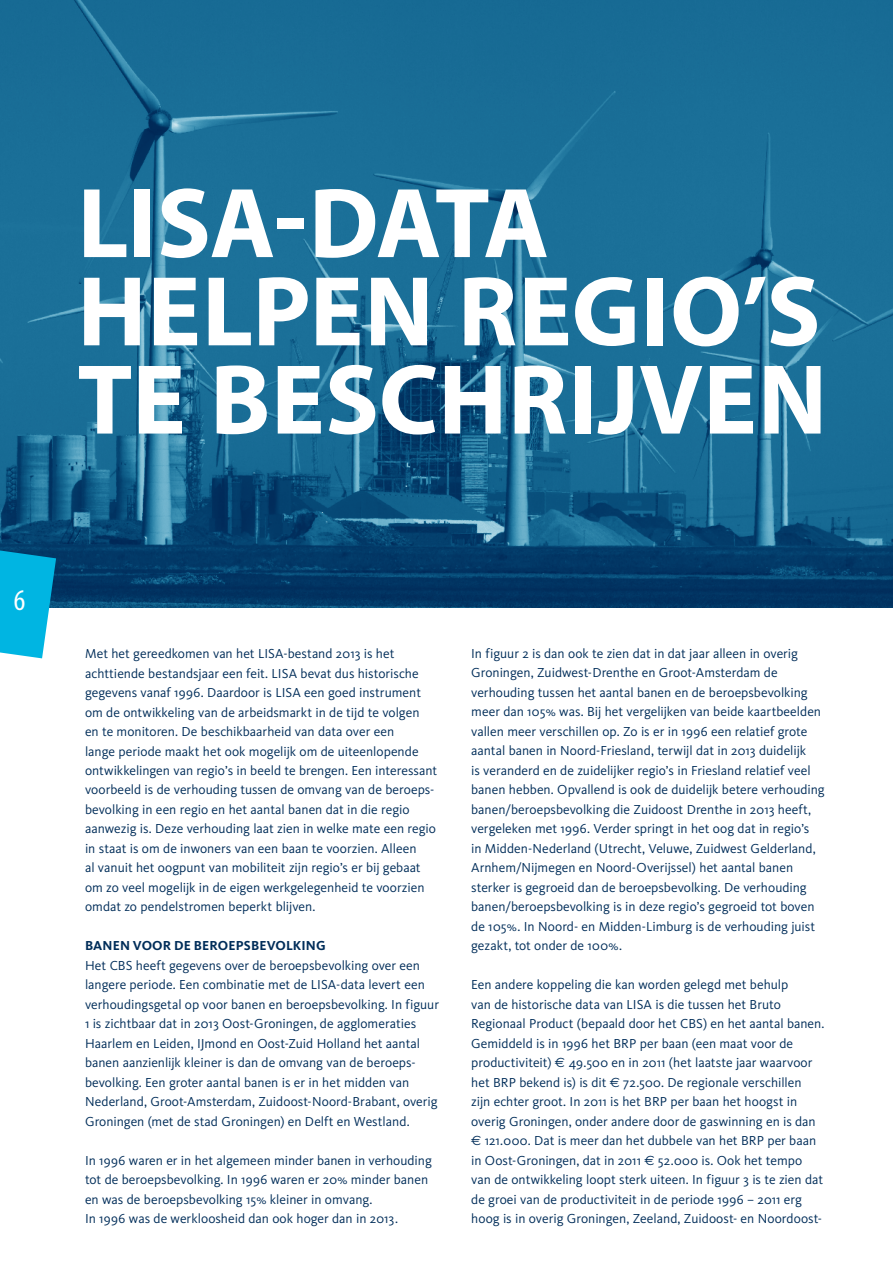
<style>
.page{position:relative;width:893px;height:1263px;background:#fff}
.page>*{position:absolute;margin:0;border:0;box-sizing:border-box;transform-origin:0 0}
.t1{font:700 100.2px/88.2px "Myriad Pro";letter-spacing:.005em;color:#fff}
.t2{font:condensed 30px "Myriad Pro";color:#fff}
.t3{font:13.5px/19.5px "Kievit";color:#002d59}
.t4{font:700 13.5px "Kievit";letter-spacing:.01em;color:#002d59}
.s1{font-family:"Euro Sans"}
</style>
<div class="page">
<img style="left:0;top:0;width:893px;height:608px">
<svg style="left:0;top:548px;width:56px;height:110px;background:#1ab2da"></svg>
<h1 class="t1" style="left:78px;top:176px;width:751px">LISA-DATA<br>HELPEN REGIO’S<br>TE BESCHRIJVEN</h1>
<h2 class="t2" style="left:14px;top:582px;width:13px">6</h2>
<p class="t3" style="left:85px;top:644px;width:354px">Met het gereedkomen van het LISA-bestand 2013 is het achttiende bestandsjaar een feit. LISA bevat dus historische gegevens vanaf 1996. Daardoor is LISA een goed instrument om de ontwikkeling van de arbeidsmarkt in de tijd te volgen<br>en te monitoren. De beschikbaarheid van data over een<br>lange periode maakt het ook mogelijk om de uiteenlopende ontwikkelingen van regio’s in beeld te brengen. Een interessant voorbeeld is de verhouding tussen de omvang van de beroeps&shy;bevolking in een regio en het aantal banen dat in die regio aanwezig is. Deze verhouding laat zien in welke mate een regio in staat is om de inwoners van een baan te voorzien. Alleen<br>al vanuit het oogpunt van mobiliteit zijn regio’s er bij gebaat om zo veel mogelijk in de eigen werkgelegenheid te voorzien omdat zo pendelstromen beperkt blijven.</p>
<p class="t4" style="left:85px;top:938px;width:242px">BANEN VOOR DE BEROEPSBEVOLKING</p>
<p class="t3" style="left:85px;top:956px;width:355px">Het CBS heeft gegevens over de beroepsbevolking over een langere periode. Een combinatie met de LISA-data levert een verhoudingsgetal op voor banen en beroepsbevolking. In figuur 1 is zichtbaar dat in 2013 Oost-Groningen, de agglomeraties Haarlem en Leiden, IJmond en Oost-Zuid Holland het aantal banen aanzienlijk kleiner is dan de omvang van de beroeps&shy;bevolking. Een groter aantal banen is er in het midden van Nederland, Groot-Amsterdam, Zuidoost-Noord-Brabant, overig Groningen (met de stad Groningen) en Delft en Westland.</p>
<p class="t3" style="left:85px;top:1151px;width:348px">In 1996 waren er in het algemeen minder banen in verhouding tot de beroepsbevolking. In 1996 waren er 20% minder banen en was de beroepsbevolking 15% kleiner in omvang.<br>In 1996 was de werkloosheid dan ook hoger dan in 2013.</p>
<p class="t3" style="left:471px;top:644px;width:355px">In figuur 2 is dan ook te zien dat in dat jaar alleen in overig Groningen, Zuidwest-Drenthe en Groot-Amsterdam de verhouding tussen het aantal banen en de beroepsbevolking meer dan 105% was. Bij het vergelijken van beide kaartbeelden vallen meer verschillen op. Zo is er in 1996 een relatief grote aantal banen in Noord-Friesland, terwijl dat in 2013 duidelijk<br>is veranderd en de zuidelijker regio’s in Friesland relatief veel banen hebben. Opvallend is ook de duidelijk betere verhouding banen/beroepsbevolking die Zuidoost Drenthe in 2013 heeft, vergeleken met 1996. Verder springt in het oog dat in regio’s<br>in Midden-Nederland (Utrecht, Veluwe, Zuidwest Gelderland, Arnhem/Nijmegen en Noord-Overijssel) het aantal banen sterker is gegroeid dan de beroepsbevolking. De verhouding banen/beroepsbevolking is in deze regio’s gegroeid tot boven de 105%. In Noord- en Midden-Limburg is de verhouding juist gezakt, tot onder de 100%.</p>
<p class="t3" style="left:471px;top:975px;width:355px">Een andere koppeling die kan worden gelegd met behulp<br>van de historische data van LISA is die tussen het Bruto Regionaal Product (bepaald door het CBS) en het aantal banen.<br>Gemiddeld is in 1996 het BRP per baan (een maat voor de productiviteit) <span class="s1">€</span> 49.500 en in 2011 (het laatste jaar waarvoor het BRP bekend is) is dit <span class="s1">€</span> 72.500. De regionale verschillen<br>zijn echter groot. In 2011 is het BRP per baan het hoogst in overig Groningen, onder andere door de gaswinning en is dan <span class="s1">€</span> 121.000. Dat is meer dan het dubbele van het BRP per baan in Oost-Groningen, dat in 2011 <span class="s1">€</span> 52.000 is. Ook het tempo van de ontwikkeling loopt sterk uiteen. In figuur 3 is te zien dat de groei van de productiviteit in de periode 1996 – 2011 erg hoog is in overig Groningen, Zeeland, Zuidoost- en Noordoost-</p>
</div>
